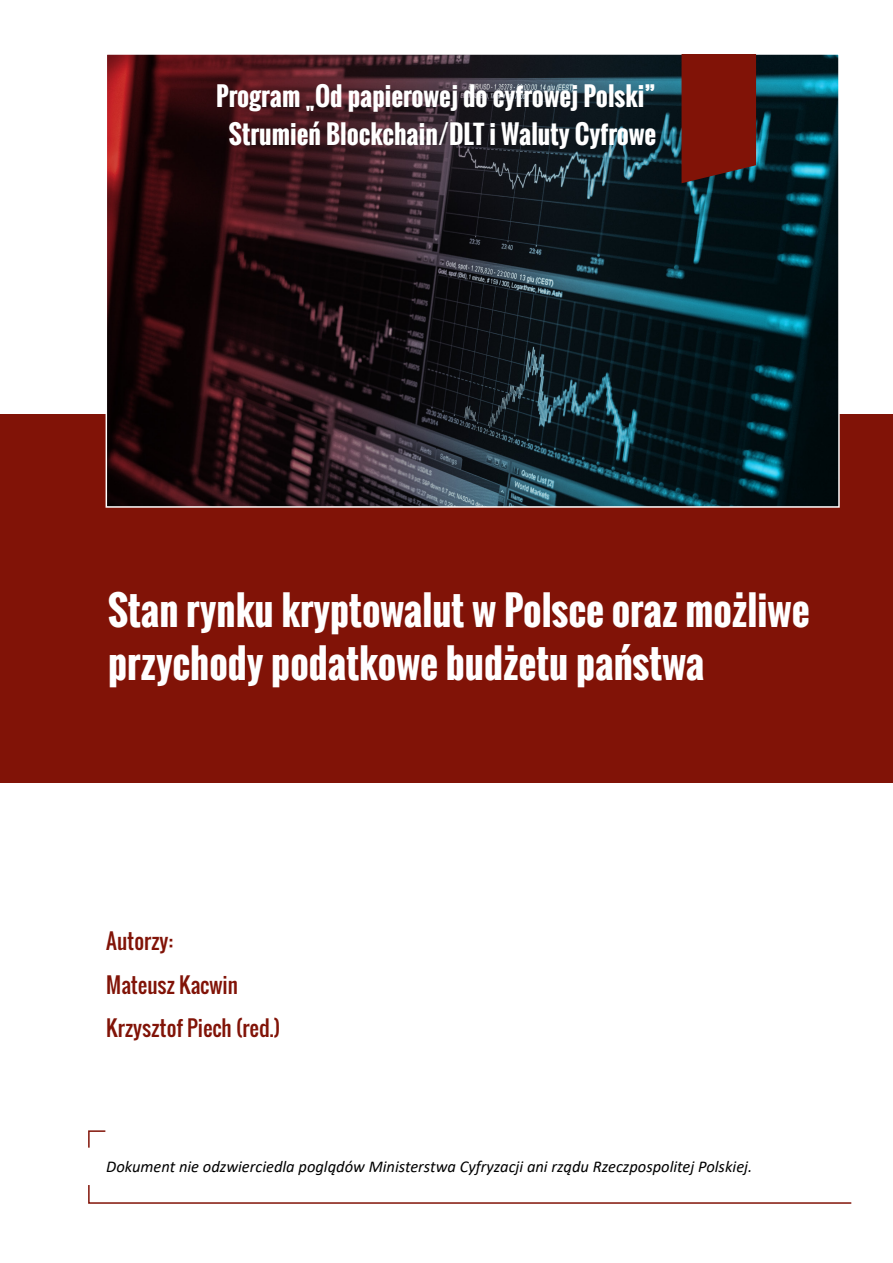
<style>
.page{position:relative;width:893px;height:1263px;background:#fff}
.page>*{position:absolute;margin:0;border:0;box-sizing:border-box;transform-origin:0 0}
.tytul_dokumentu{font:700 39px/53.1px "Oswald";color:#fff}
.t1{font:700 25.5px "Oswald";color:#fff}
.No_Spacing{font:21px "Oswald";color:#811307}
.t2{font:italic 16.5px "Calibri";color:#000}
</style>
<div class="page">
<div style="left:0;top:415px;width:893px;height:368px;background:#811307"></div>
<img style="left:109px;top:56px;width:728px;height:449px">
<div style="left:106px;top:53px;width:734px;height:455px;border:2px solid #fff"></div>
<svg style="left:681px;top:54px;width:75px;height:129px;background:#78160c"></svg>
<svg style="left:88px;top:1130px;width:18px;height:18px"></svg>
<svg style="left:88px;top:1185px;width:764px;height:19px"></svg>
<p class="t1" style="left:216px;top:77px;width:442px">Program „Od papierowej do cyfrowej Polski”</p>
<p class="t1" style="left:229px;top:115px;width:429px">Strumień Blockchain/DLT i Waluty Cyfrowe</p>
<h1 class="tytul_dokumentu" style="left:108px;top:584px;width:703px">Stan rynku kryptowalut w Polsce oraz możliwe przychody podatkowe budżetu państwa</h1>
<p class="No_Spacing" style="left:106px;top:925px;width:68px">Autorzy:</p>
<p class="No_Spacing" style="left:106px;top:969px;width:133px">Mateusz Kacwin</p>
<p class="No_Spacing" style="left:106px;top:1012px;width:176px">Krzysztof Piech (red.)</p>
<p class="t2" style="left:106px;top:1155px;width:647px">Dokument nie odzwierciedla poglądów Ministerstwa Cyfryzacji ani rządu Rzeczpospolitej Polskiej.</p>
</div>
